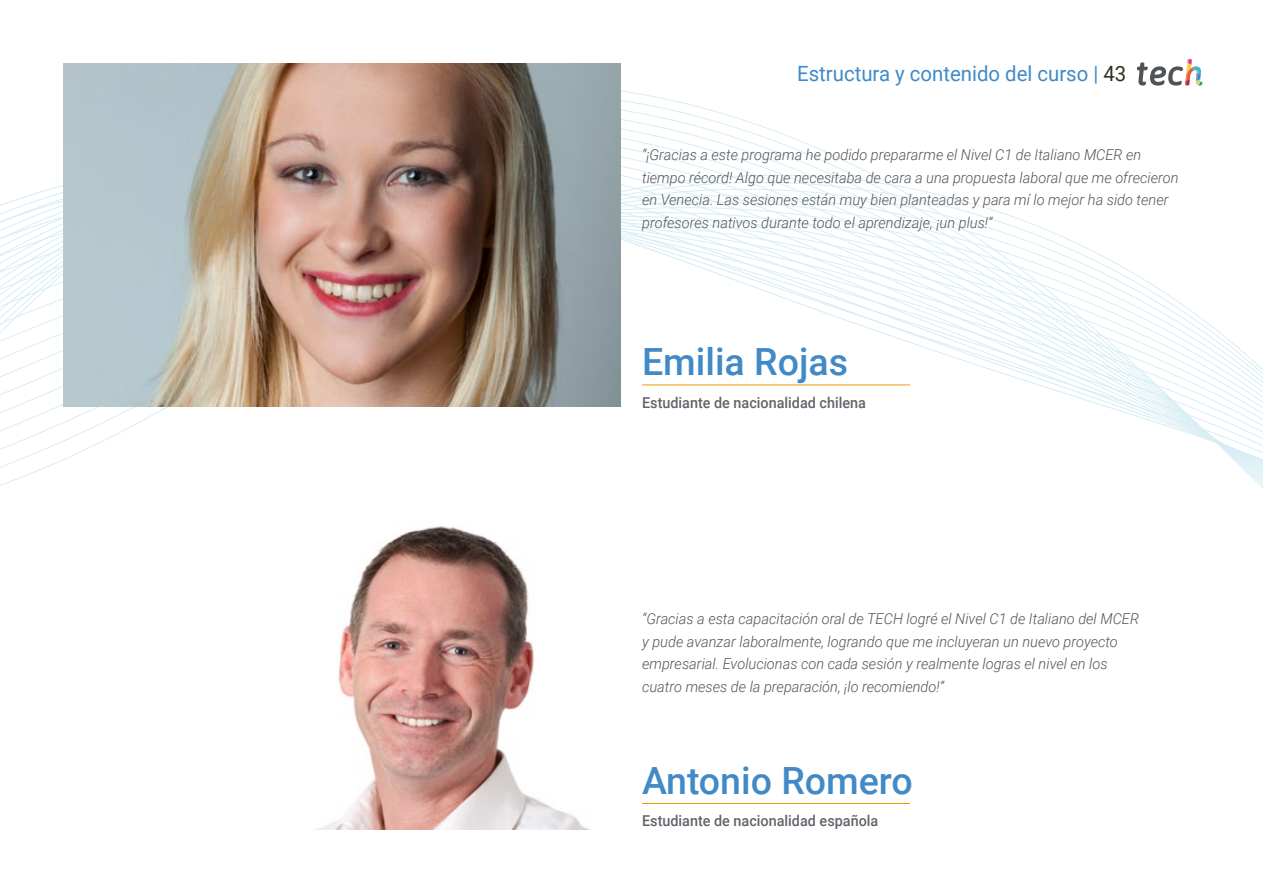
<style>
.page{position:relative;width:1263px;height:893px;background:#fff}
.page>*{position:absolute;margin:0;border:0;box-sizing:border-box;transform-origin:0 0}
.t1{font:500 37.5px "Roboto";color:#418ac5}
.t2{font:21px "Roboto";color:#418ac5}
.t3{font:italic 300 15px/22.5px "Roboto";color:#52555b}
.t4{font:500 15px "Roboto";color:#61646a;scale:.96 1}
.s1{color:#312e20}
</style>
<div class="page">
<svg style="left:1137px;top:59px;width:65px;height:24px"></svg>
<svg style="left:0;top:83px;width:1263px;height:405px"></svg>
<img style="left:64px;top:64px;width:557px;height:343px">
<img style="left:258px;top:486px;width:331px;height:343px">
<hr style="left:642px;top:385px;width:268px;height:1px;background:#f19800">
<hr style="left:642px;top:803px;width:268px;height:1px;background:#f19800">
<h2 class="t2" style="left:797px;top:59px;width:331px">Estructura y contenido del curso | <span class="s1">43</span></h2>
<p class="t3" style="left:642px;top:143px;width:538px">“¡Gracias a este programa he podido prepararme el Nivel C1 de Italiano MCER en tiempo récord! Algo que necesitaba de cara a una propuesta laboral que me ofrecieron en Venecia. Las sesiones están muy bien planteadas y para mí lo mejor ha sido tener profesores nativos durante todo el aprendizaje, ¡un plus!”</p>
<h1 class="t1" style="left:642px;top:336px;width:207px">Emilia Rojas</h1>
<p class="t4" style="left:642px;top:392px;width:235px">Estudiante de nacionalidad chilena</p>
<p class="t3" style="left:642px;top:607px;width:498px">“Gracias a esta capacitación oral de TECH logré el Nivel C1 de Italiano del MCER y pude avanzar laboralmente, logrando que me incluyeran un nuevo proyecto empresarial. Evolucionas con cada sesión y realmente logras el nivel en los cuatro meses de la preparación, ¡lo recomiendo!”</p>
<h1 class="t1" style="left:642px;top:754px;width:272px">Antonio Romero</h1>
<p class="t4" style="left:642px;top:810px;width:248px">Estudiante de nacionalidad española</p>
</div>
